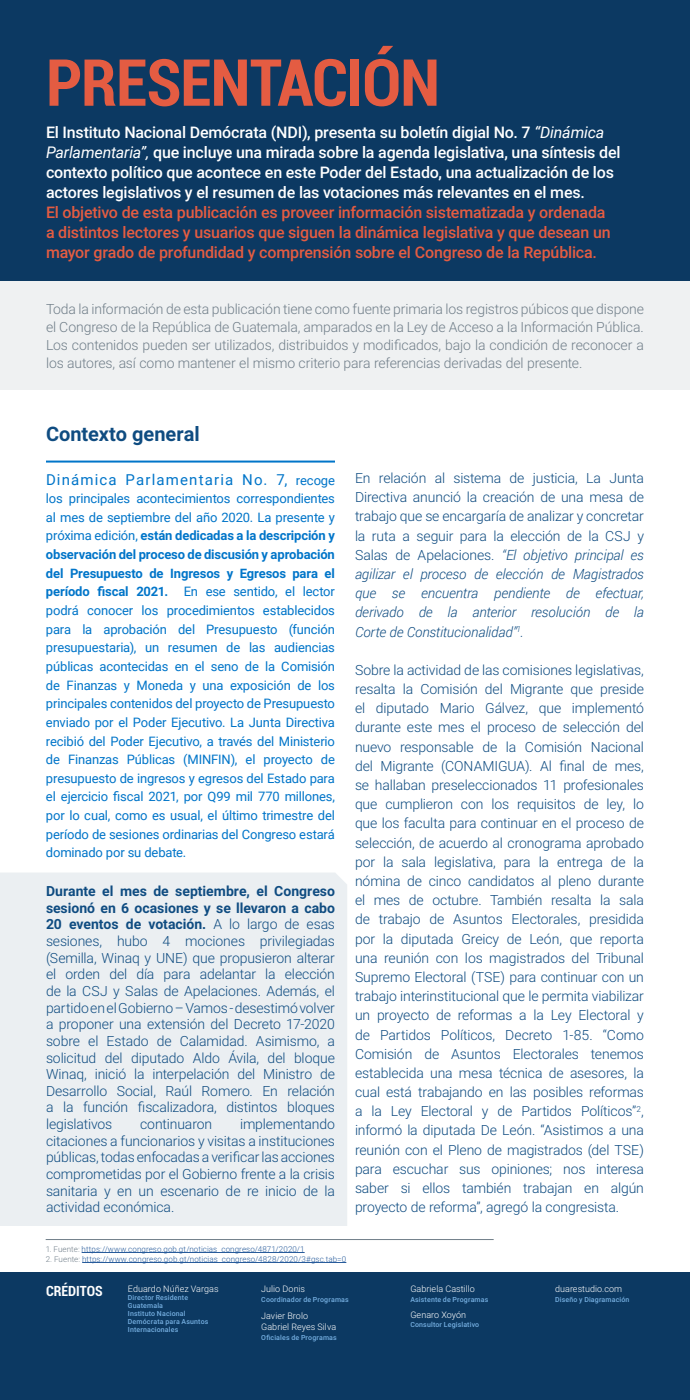
<style>
.page{position:relative;width:690px;height:1400px;background:#fff}
.page>*{position:absolute;margin:0;border:0;box-sizing:border-box;transform-origin:0 0}
.t1{font:700 condensed 65px "Roboto";letter-spacing:-.02em;color:#e45c42}
.t2{font:700 20px "Roboto";color:#0f4c81}
.t3{font:500 16px/20px "Roboto";letter-spacing:-.015em;color:#fff}
.t4{font:500 16px/20px "Roboto";letter-spacing:-.015em;color:#e45c42}
.t5{font:15px "Roboto";letter-spacing:.075em;color:#0075c9}
.t6{font:300 14px/19.2px "Roboto";letter-spacing:-.01em;color:#0f4c81;text-align:justify}
.t7{font:300 14px/18px "Roboto";letter-spacing:-.01em;color:#707e89;text-align:justify}
.t8{font:700 condensed 14px "Roboto";color:#fff}
.t9{font:13px/18.6px "Roboto";letter-spacing:-.015em;color:#0075c9;text-align:justify}
.t10{font:300 9px/10.8px "Roboto";letter-spacing:.005em;color:#fff}
.t11{font:300 8px "Roboto";letter-spacing:.01em;color:#275b9b}
.t12{font:500 7px/8px "Roboto";letter-spacing:.02em;color:#75afe1}
.s1{font-weight:400;font-style:italic}
.s2{font-size:13px}
.s3{font-weight:700}
.s4{font-style:italic}
.s5{color:#707e89}
</style>
<div class="page">
<div style="left:0;top:873px;width:347px;height:353px;background:#ebeff2"></div>
<div style="left:0;top:0;width:690px;height:285px;background:#0c3962"></div>
<hr style="left:689px;top:271px;width:1px;height:165px;background:#eff1f2">
<div style="left:0;top:1273px;width:690px;height:127px;background:#0c3962"></div>
<hr style="left:46px;top:461px;width:289px;height:2px;background:#0075c9">
<hr style="left:46px;top:1239px;width:448px;height:1px;background:#707e89">
<hr style="left:82px;top:1252px;width:223px;height:1px;background:#275b9b">
<hr style="left:82px;top:1262px;width:264px;height:1px;background:#275b9b">
<div style="left:0;top:281px;width:690px;height:109px;background:#eff1f2"></div>
<h1 class="t1" style="left:46px;top:37px;width:396px">PRESENTACIÓN</h1>
<p class="t3" style="left:46px;top:121px;width:576px">El Instituto Nacional Demócrata (NDI), presenta su boletín digial No. 7 <span class="s1">“Dinámica Parlamentaria”,</span> que incluye una mirada sobre la agenda legislativa, una síntesis del contexto político que acontece en este Poder del Estado, una actualización de los actores legislativos y el resumen de las votaciones más relevantes en el mes.</p>
<p class="t4" style="left:46px;top:201px;width:566px">El objetivo de esta publicación es proveer información sistematizada y ordenada a distintos lectores y usuarios que siguen la dinámica legislativa y que desean un mayor grado de profundidad y comprensión sobre el Congreso de la República.</p>
<p class="t7" style="left:46px;top:299px;width:600px">Toda la información de esta publicación tiene como fuente primaria los registros púbicos que dispone el Congreso de la República de Guatemala, amparados en la Ley de Acceso a la Información Pública.<br>Los contenidos pueden ser utilizados, distribuidos y modificados, bajo la condición de reconocer a los autores, así como mantener el mismo criterio para referencias derivadas del presente.</p>
<h2 class="t2" style="left:46px;top:420px;width:155px">Contexto general</h2>
<p class="t5" style="left:46px;top:469px;width:291px">Dinámica Parlamentaria No. 7, <span class="s2">recoge</span></p>
<p class="t9" style="left:46px;top:489px;width:291px">los principales acontecimientos correspondientes al mes de septiembre del año 2020. La presente y próxima edición, <span class="s3">están dedicadas a la descripción y observación del proceso de discusión y aprobación del Presupuesto de Ingresos y Egresos para el período fiscal 2021.</span> En ese sentido, el lector podrá conocer los procedimientos establecidos para la aprobación del Presupuesto (función presupuestaria), un resumen de las audiencias públicas acontecidas en el seno de la Comisión de Finanzas y Moneda y una exposición de los principales contenidos del proyecto de Presupuesto enviado por el Poder Ejecutivo. La Junta Directiva recibió del Poder Ejecutivo, a través del Ministerio de Finanzas Públicas (MINFIN), el proyecto de presupuesto de ingresos y egresos del Estado para el ejercicio fiscal 2021, por Q99 mil 770 millones, por lo cual, como es usual, el último trimestre del período de sesiones ordinarias del Congreso estará dominado por su debate.</p>
<p class="t6" style="left:46px;top:882px;width:291px;line-height:16.6px"><span class="s3">Durante el mes de septiembre, el Congreso sesionó en 6 ocasiones y se llevaron a cabo 20 eventos de votación.</span> A lo largo de esas sesiones, hubo 4 mociones privilegiadas (Semilla, Winaq y UNE) que propusieron alterar el orden del día para adelantar la elección de la CSJ y Salas de Apelaciones. Además, el partido en el Gobierno – Vamos - desestimó volver a proponer una extensión del Decreto 17-2020 sobre el Estado de Calamidad. Asimismo, a solicitud del diputado Aldo Ávila, del bloque Winaq, inició la interpelación del Ministro de Desarrollo Social, Raúl Romero. En relación a la función fiscalizadora, distintos bloques legislativos</p>
<p class="t6" style="left:46px;top:1115px;width:291px;line-height:16.6px;text-indent:194px">implementando citaciones a funcionarios y visitas a instituciones públicas, todas enfocadas a verificar las acciones comprometidas por el Gobierno frente a la crisis sanitaria y en un escenario de re inicio de la actividad económica.</p>
<p class="t6" style="left:140px;top:1114px;width:74px">continuaron</p>
<p class="t6" style="left:355px;top:468px;width:291px">En relación al sistema de justicia, La Junta Directiva anunció la creación de una mesa de trabajo que se encargaría de analizar y concretar la ruta a seguir para la elección de la CSJ y Salas de Apelaciones. <span class="s4">“El objetivo principal es agilizar el proceso de elección de Magistrados que se encuentra pendiente de efectuar, derivado de la anterior resolución de la Corte de Constitucionalidad”</span><sup>1</sup><span class="s4">.</span></p>
<p class="t6" style="left:355px;top:660px;width:291px">Sobre la actividad de las comisiones legislativas, resalta la Comisión del Migrante que preside el diputado Mario Gálvez, que implementó durante este mes el proceso de selección del nuevo responsable de la Comisión Nacional del Migrante (CONAMIGUA). Al final de mes, se hallaban preseleccionados 11 profesionales que cumplieron con los requisitos de ley, lo que los faculta para continuar en el proceso de selección, de acuerdo al cronograma aprobado por la sala legislativa, para la entrega de la nómina de cinco candidatos al pleno durante el mes de octubre. También resalta la sala de trabajo de Asuntos Electorales, presidida por la diputada Greicy de León, que reporta una reunión con los magistrados del Tribunal Supremo Electoral (TSE) para continuar con un trabajo interinstitucional que le permita viabilizar un proyecto de reformas a la Ley Electoral y de Partidos Políticos, Decreto 1-85. “Como Comisión de Asuntos Electorales tenemos establecida una mesa técnica de asesores, la cual está trabajando en las posibles reformas a la Ley Electoral y de Partidos Políticos”<sup>2</sup>, informó la diputada De León. “Asistimos a una reunión con el Pleno de magistrados (del TSE) para escuchar sus opiniones; nos interesa saber si ellos también trabajan en algún proyecto de reforma”, agregó la congresista.</p>
<p class="t11" style="left:46px;top:1243px;width:260px"><span class="s5">1. Fuente:</span> https://www.congreso.gob.gt/noticias_congreso/4871/2020/1</p>
<p class="t11" style="left:46px;top:1253px;width:302px"><span class="s5">2. Fuente:</span> https://www.congreso.gob.gt/noticias_congreso/4828/2020/3#gsc.tab=0</p>
<p class="t8" style="left:46px;top:1281px;width:58px">CRÉDITOS</p>
<p class="t10" style="left:128px;top:1283px;width:92px">Eduardo Núñez Vargas</p>
<p class="t12" style="left:128px;top:1293px;width:82px">Director Residente<br>Guatemala<br>Instituto Nacional<br>Demócrata para Asuntos<br>Internacionales</p>
<p class="t10" style="left:261px;top:1283px;width:45px">Julio Donis</p>
<p class="t12" style="left:261px;top:1295px;width:89px">Coordinador de Programas</p>
<p class="t10" style="left:261px;top:1310px;width:76px">Javier Brolo<br>Gabriel Reyes Silva</p>
<p class="t12" style="left:261px;top:1333px;width:77px">Oficiales de Programas</p>
<p class="t10" style="left:410px;top:1283px;width:66px">Gabriela Castillo</p>
<p class="t12" style="left:410px;top:1295px;width:80px">Asistente de Programas</p>
<p class="t10" style="left:410px;top:1309px;width:57px">Genaro Xoyón</p>
<p class="t12" style="left:410px;top:1320px;width:70px">Consultor Legislativo</p>
<p class="t10" style="left:555px;top:1283px;width:69px">duarestudio.com</p>
<p class="t12" style="left:555px;top:1296px;width:76px">Diseño y Diagramación</p>
</div>
